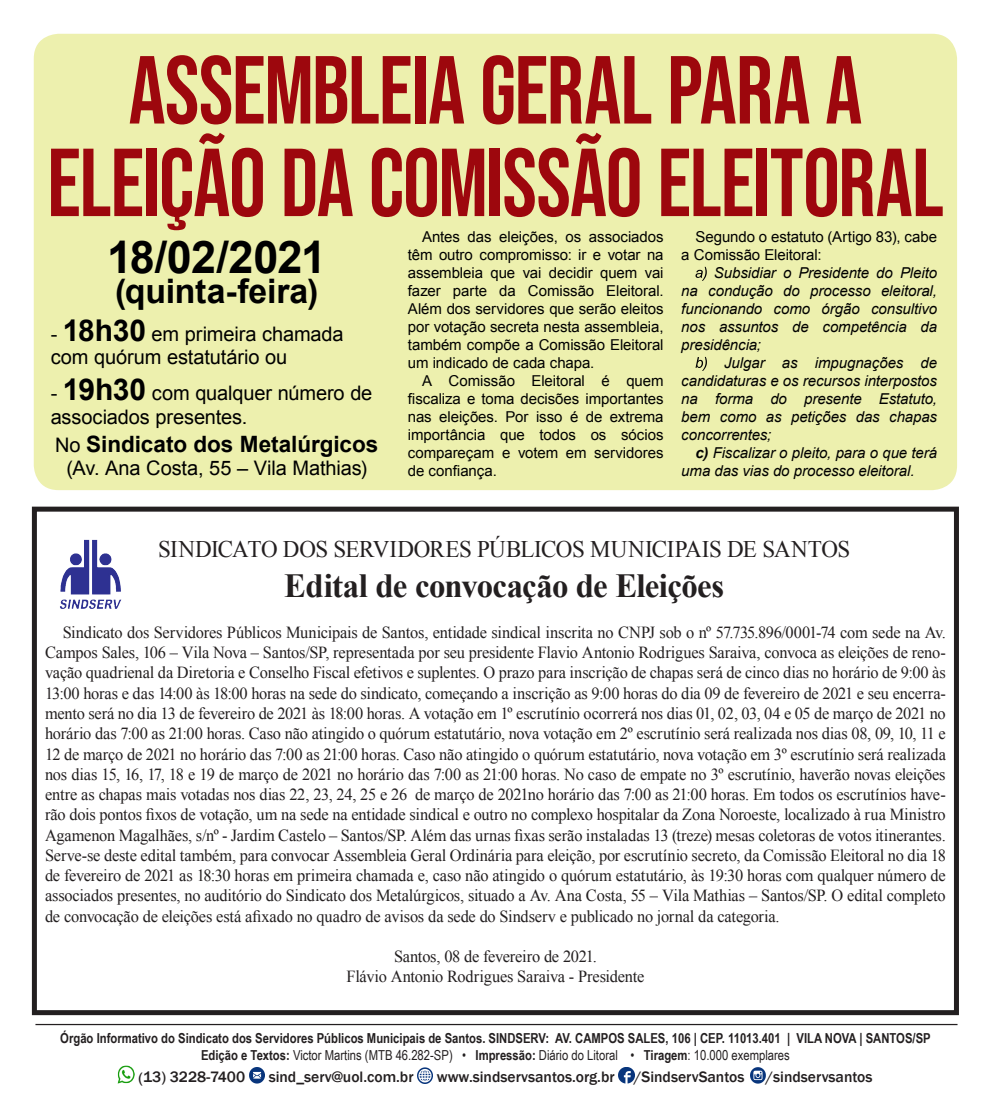
<style>
.page{position:relative;width:993px;height:1117px;background:#fff}
.page>*{position:absolute;margin:0;border:0;box-sizing:border-box;transform-origin:0 0}
.TEXTO_CONS{font:96.25px/92.5px "Bebas Neue";letter-spacing:-.015em;color:#9d070d;text-align:center;scale:.96 1}
.TEXTO_CONS-2{font:700 45px "Arial";letter-spacing:-.015em;color:#000}
.TEXTO_CONS-3{font:700 33.75px "Times New Roman";letter-spacing:-.02em;color:#231f20}
.TEXTO_CONS-4{font:700 33.75px "Arial";letter-spacing:-.005em;color:#000}
.TEXTO_CONS-5{font:23.75px "Times New Roman";letter-spacing:-.02em;color:#231f20}
.TEXTO_CONS-6{font:700 22.5px "Arial";letter-spacing:-.005em;color:#000}
.TEXTO_CONS-7{font:20px/23.8px "Arial";letter-spacing:-.005em;color:#000}
.TEXTO_CONS-8{font:16.88px/20.2px "Times New Roman";letter-spacing:-.015em;color:#231f20;text-align:justify}
.t1{font:500 15.5px "Franklin Gothic";color:#231f20}
.TEXTO_CONS-9{font:15px/18px "Arial";letter-spacing:-.005em;color:#000;text-align:justify}
.TEXTO_CONS-10{font:italic 15px/18px "Arial";letter-spacing:-.005em;color:#000;text-align:justify}
.t2{font:700 13.75px "Arial Narrow";color:#231f20}
.t3{font:13.75px "Arial Narrow";color:#231f20}
.s1{font-weight:700;font-size:30px}
.s2{font-weight:400;font-size:20px}
.s3{font-weight:700}
</style>
<div class="page">
<img style="left:117px;top:1065px;width:17px;height:18px">
<img style="left:249px;top:1067px;width:16px;height:15px">
<img style="left:417px;top:1067px;width:16px;height:16px">
<img style="left:618px;top:1067px;width:15px;height:16px">
<img style="left:750px;top:1067px;width:15px;height:16px">
<hr style="left:35px;top:1023px;width:922px;height:1px;background:#231f20">
<div style="left:32px;top:506px;width:926px;height:508px;border:5px solid #231f20"></div>
<img style="left:60px;top:539px;width:62px;height:70px">
<div style="left:34px;top:34px;width:922px;height:456px;background:#edf0ae;border-radius:25px"></div>
<svg style="left:695px;top:267px;width:11px;height:14px"></svg>
<svg style="left:695px;top:357px;width:11px;height:14px"></svg>
<p class="TEXTO_CONS" style="left:47px;top:43px;width:935px">ASSEMBLEIA GERAL PARA A<br>ELEIÇÃO DA COMISSÃO ELEITORAL</p>
<p class="TEXTO_CONS-2" style="left:107px;top:225px;width:220px">18/02/2021</p>
<p class="TEXTO_CONS-4" style="left:115px;top:267px;width:204px">(quinta-feira)</p>
<p class="TEXTO_CONS-7" style="left:51px;top:321px;width:294px">- <span class="s1">18h30</span> em primeira chamada com quórum estatutário ou</p>
<p class="TEXTO_CONS-7" style="left:51px;top:381px;width:323px">- <span class="s1">19h30</span> com qualquer número de associados presentes.</p>
<p class="TEXTO_CONS-6" style="left:55px;top:428px;width:324px"><span class="s2">No</span> Sindicato dos Metalúrgicos</p>
<p class="TEXTO_CONS-7" style="left:66px;top:456px;width:302px">(Av. Ana Costa, 55 – Vila Mathias)</p>
<p class="TEXTO_CONS-9" style="left:681px;top:227px;width:257px;text-indent:14px">Segundo o estatuto (Artigo 83), cabe a Comissão Eleitoral:</p>
<p class="TEXTO_CONS-10" style="left:681px;top:263px;width:257px;text-indent:33px">Subsidiar o Presidente do Pleito na condução do processo eleitoral, funcionando como órgão consultivo nos assuntos de competência da presidência;</p>
<p class="TEXTO_CONS-10" style="left:681px;top:353px;width:257px;text-indent:43px">Julgar as impugnações de candidaturas e os recursos interpostos na forma do presente Estatuto, bem como as petições das chapas concorrentes;</p>
<p class="TEXTO_CONS-10" style="left:681px;top:443px;width:257px;text-indent:14px"><span class="s3">c)</span> Fiscalizar o pleito, para o que terá uma das vias do processo eleitoral.</p>
<p class="TEXTO_CONS-9" style="left:408px;top:227px;width:257px;text-indent:14px">Antes das eleições, os associados têm outro compromisso: ir e votar na assembleia que vai decidir quem vai fazer parte da Comissão Eleitoral.<br>Além dos servidores que serão eleitos por votação secreta nesta assembleia, também compõe a Comissão Eleitoral um indicado de cada chapa.</p>
<p class="TEXTO_CONS-9" style="left:408px;top:371px;width:257px;text-indent:14px">A Comissão Eleitoral é quem fiscaliza e toma decisões importantes nas eleições. Por isso é de extrema importância que todos os sócios compareçam e votem em servidores de confiança.</p>
<p class="TEXTO_CONS-5" style="left:158px;top:532px;width:693px">SINDICATO DOS SERVIDORES PÚBLICOS MUNICIPAIS DE SANTOS</p>
<p class="TEXTO_CONS-3" style="left:284px;top:561px;width:441px">Edital de convocação de Eleições</p>
<p class="TEXTO_CONS-8" style="left:45px;top:621px;width:902px;text-indent:18px">Sindicato dos Servidores Públicos Municipais de Santos, entidade sindical inscrita no CNPJ sob o nº 57.735.896/0001-74 com sede na Av.<br>Campos Sales, 106 – Vila Nova – Santos/SP, representada por seu presidente Flavio Antonio Rodrigues Saraiva, convoca as eleições de reno&shy;vação quadrienal da Diretoria e Conselho Fiscal efetivos e suplentes. O prazo para inscrição de chapas será de cinco dias no horário de 9:00 às 13:00 horas e das 14:00 às 18:00 horas na sede do sindicato, começando a inscrição as 9:00 horas do dia 09 de fevereiro de 2021 e seu encerra&shy;mento será no dia 13 de fevereiro de 2021 às 18:00 horas. A votação em 1º escrutínio ocorrerá nos dias 01, 02, 03, 04 e 05 de março de 2021 no horário das 7:00 as 21:00 horas. Caso não atingido o quórum estatutário, nova votação em 2º escrutínio será realizada nos dias 08, 09, 10, 11 e 12 de março de 2021 no horário das 7:00 as 21:00 horas. Caso não atingido o quórum estatutário, nova votação em 3º escrutínio será realizada nos dias 15, 16, 17, 18 e 19 de março de 2021 no horário das 7:00 as 21:00 horas. No caso de empate no 3º escrutínio, haverão novas eleições entre as chapas mais votadas nos dias 22, 23, 24, 25 e 26 de março de 2021no horário das 7:00 as 21:00 horas. Em todos os escrutínios have&shy;rão dois pontos fixos de votação, um na sede na entidade sindical e outro no complexo hospitalar da Zona Noroeste, localizado à rua Ministro Agamenon Magalhães, s/nº - Jardim Castelo – Santos/SP. Além das urnas fixas serão instaladas 13 (treze) mesas coletoras de votos itinerantes.<br>Serve-se deste edital também, para convocar Assembleia Geral Ordinária para eleição, por escrutínio secreto, da Comissão Eleitoral no dia 18 de fevereiro de 2021 as 18:30 horas em primeira chamada e, caso não atingido o quórum estatutário, às 19:30 horas com qualquer número de associados presentes, no auditório do Sindicato dos Metalúrgicos, situado a Av. Ana Costa, 55 – Vila Mathias – Santos/SP. O edital completo de convocação de eleições está afixado no quadro de avisos da sede do Sindserv e publicado no jornal da categoria.</p>
<p class="TEXTO_CONS-8" style="left:394px;top:945px;width:204px">Santos, 08 de fevereiro de 2021.</p>
<p class="TEXTO_CONS-8" style="left:346px;top:965px;width:299px">Flávio Antonio Rodrigues Saraiva - Presidente</p>
<p class="t2" style="left:60px;top:1027px;width:871px">Órgão Informativo do Sindicato dos Servidores Públicos Municipais de Santos. SINDSERV: AV. CAMPOS SALES, 106 | CEP. 11013.401 | VILA NOVA | SANTOS/SP</p>
<p class="t3" style="left:201px;top:1044px;width:590px"><span class="s3">Edição e Textos:</span> Victor Martins (MTB 46.282-SP) • <span class="s3">Impressão:</span> Diário do Litoral • <span class="s3">Tiragem</span>: 10.000 exemplares</p>
<p class="t1" style="left:138px;top:1066px;width:108px">(13) 3228-7400</p>
<p class="t1" style="left:268px;top:1066px;width:146px">sind_serv@uol.com.br</p>
<p class="t1" style="left:436px;top:1066px;width:309px">www.sindservsantos.org.br /SindservSantos</p>
<p class="t1" style="left:765px;top:1066px;width:108px">/sindservsantos</p>
</div>
